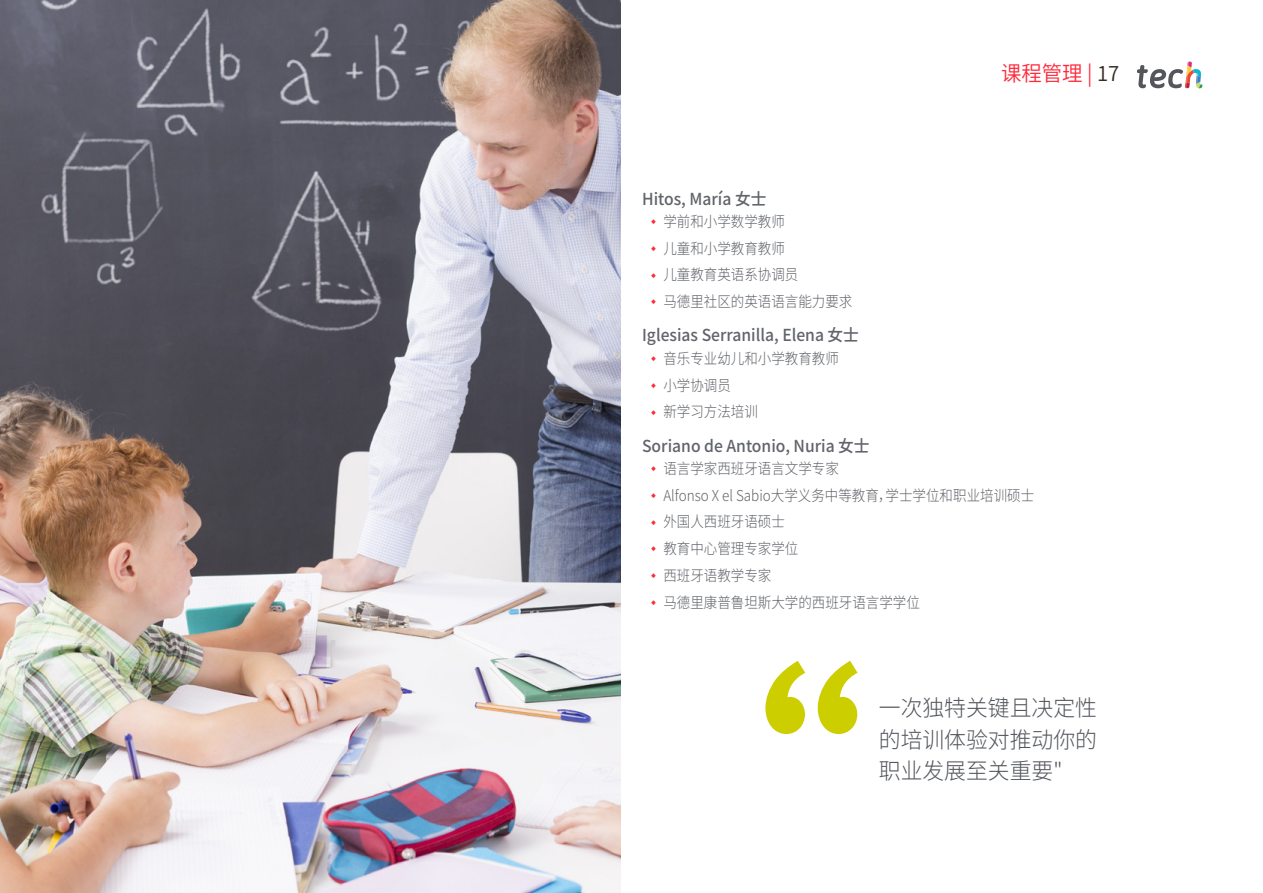
<style>
.page{position:relative;width:1263px;height:893px;background:#fff}
.page>*{position:absolute;margin:0;border:0;box-sizing:border-box;transform-origin:0 0}
.t1{font:300 22.5px/31.5px "Source Han Sans CN";color:#52555b;text-align:justify}
.t2{font:21px "Source Han Sans CN";color:#ff293a}
.t3{font:500 16.5px "Source Han Sans CN";color:#61646a;scale:.95 1}
.t4{font:300 15px/26.7px "Source Han Sans CN";color:#61646a;scale:.9 1}
.s1{color:#322e21}
</style>
<div class="page">
<img style="left:0;top:0;width:621px;height:893px">
<svg style="left:1137px;top:62px;width:65px;height:27px"></svg>
<svg style="left:765px;top:661px;width:92px;height:73px"></svg>
<h2 class="t2" style="left:1001px;top:61px;width:120px">课程管理 | <span class="s1">17</span></h2>
<p class="t3" style="left:642px;top:189px;width:132px">Hitos, María 女士</p>
<p class="t4" style="left:663px;top:208px;width:211px">学前和小学数学教师<br>儿童和小学教育教师<br>儿童教育英语系协调员<br>马德里社区的英语语言能力要求</p>
<p class="t3" style="left:642px;top:326px;width:230px">Iglesias Serranilla, Elena 女士</p>
<p class="t4" style="left:663px;top:345px;width:196px">音乐专业幼儿和小学教育教师小学协调员<br>新学习方法培训</p>
<p class="t3" style="left:642px;top:436px;width:241px">Soriano de Antonio, Nuria 女士</p>
<p class="t4" style="left:663px;top:455px;width:413px">语言学家西班牙语言文学专家<br>Alfonso X el Sabio大学义务中等教育，学士学位和职业培训硕士外国人西班牙语硕士<br>教育中心管理专家学位<br>西班牙语教学专家<br>马德里康普鲁坦斯大学的西班牙语言学学位</p>
<h1 class="t1" style="left:879px;top:693px;width:220px">一次独特关键且决定性的培训体验对推动你的职业发展至关重要"</h1>
</div>
